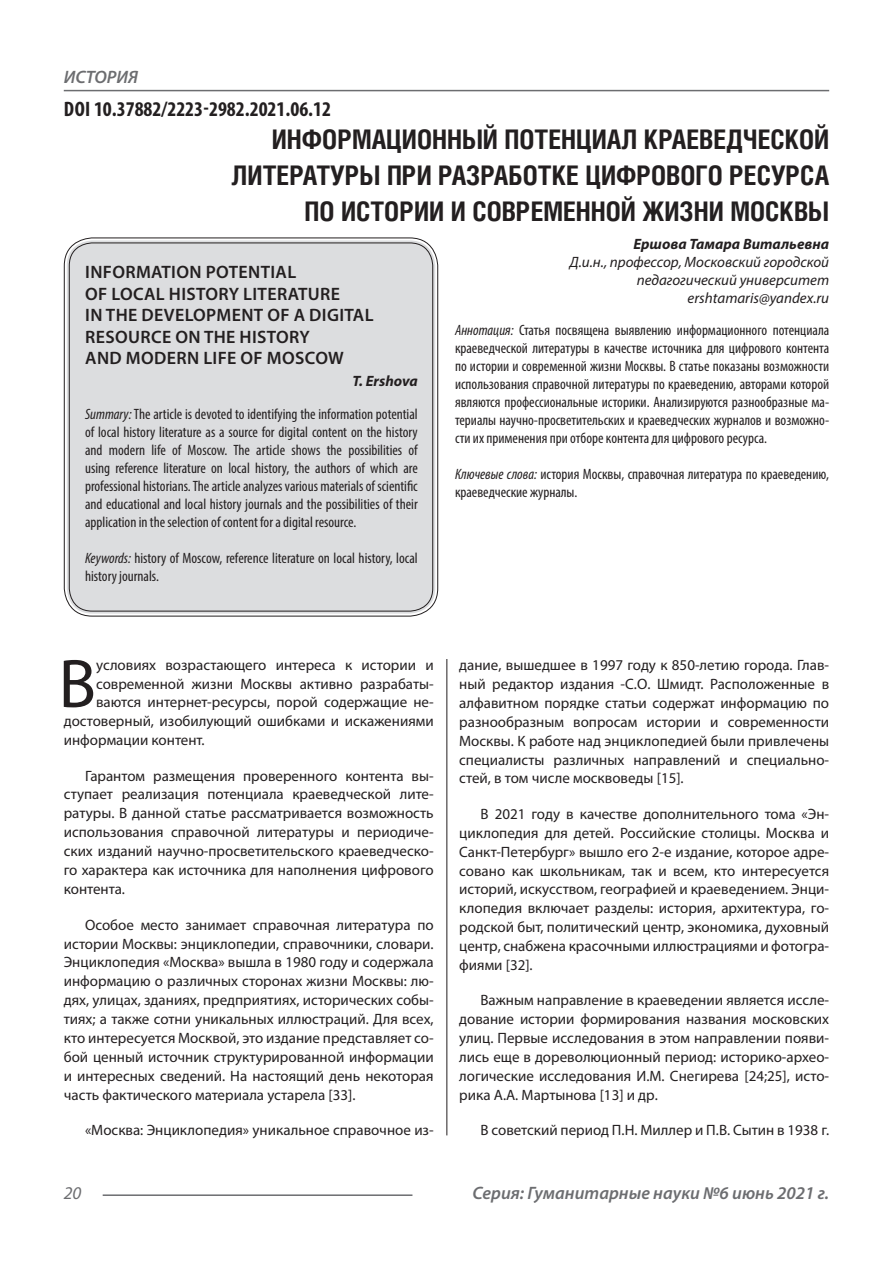
<style>
.page{position:relative;width:893px;height:1263px;background:#fff}
.page>*{position:absolute;margin:0;border:0;box-sizing:border-box;transform-origin:0 0}
.Статья_текст_первый{font:69.3px "Myriad Pro";color:#231f20}
.Статья_название{font:700 27px/36px "Helios Cond C";color:#231f20;text-align:right}
.ДОИ{font:700 condensed 21px "Myriad Pro";color:#231f20}
.Статья_название_англ{font:600 18px/21.6px "Myriad Pro";letter-spacing:.02em;color:#231f20}
.t1{font:italic 600 18px "Myriad Pro";color:#6c6d70}
.t2{font:italic 18px "Myriad Pro";color:#6c6d70}
.Статья_текст{font:15px/18.8px "Myriad Pro";color:#231f20;text-align:justify}
.Статья_аннотация_анг{font:condensed 15px/18px "Myriad Pro";color:#231f20;text-align:justify}
.Статья_аннотация_тек{font:condensed 15px/18px "Myriad Pro";color:#231f20;text-align:justify}
.Статья_текст_первый-2{font:15px "Myriad Pro";color:#231f20}
.Статья_автор_инфо{font:italic 15px/18px "Myriad Pro";color:#231f20;text-align:right}
.Статья_автор_инфо-2{font:italic 700 15px "Myriad Pro";color:#231f20}
.Статья_автор_англ{font:italic 700 15px "Myriad Pro";color:#231f20}
.s1{font-style:italic}
</style>
<div class="page">
<hr style="left:446px;top:128px;width:1px;height:1007px;background:#231f20">
<hr style="left:103px;top:1194px;width:309px;height:2px;background:#6c6d70">
<hr style="left:64px;top:90px;width:765px;height:1px;background:#6c6d70">
<div style="left:67px;top:240px;width:368px;height:374px;background:#dcdddf;border-radius:26px"></div>
<p class="t1" style="left:64px;top:66px;width:76px">ИСТОРИЯ</p>
<p class="ДОИ" style="left:64px;top:96px;width:269px">DOI 10.37882/2223-2982.2021.06.12</p>
<p class="Статья_название" style="left:232px;top:121px;width:599px">ИНФОРМАЦИОННЫЙ ПОТЕНЦИАЛ КРАЕВЕДЧЕСКОЙ<br>ЛИТЕРАТУРЫ ПРИ РАЗРАБОТКЕ ЦИФРОВОГО РЕСУРСА<br>ПО ИСТОРИИ И СОВРЕМЕННОЙ ЖИЗНИ МОСКВЫ</p>
<p class="Статья_автор_инфо-2" style="left:633px;top:234px;width:197px">Ершова Тамара Витальевна</p>
<p class="Статья_автор_инфо" style="left:570px;top:252px;width:261px">Д.и.н., профессор, Московский городской педагогический университет</p>
<p class="Статья_автор_инфо" style="left:688px;top:288px;width:143px">ershtamaris@yandex.ru</p>
<p class="Статья_аннотация_тек" style="left:455px;top:321px;width:376px"><span class="s1">Аннотация:</span> Статья посвящена выявлению информационного потенциала краеведческой литературы в качестве источника для цифрового контента по истории и современной жизни Москвы. В статье показаны возможности использования справочной литературы по краеведению, авторами которой являются профессиональные историки. Анализируются разнообразные ма&shy;териалы научно-просветительских и краеведческих журналов и возможно&shy;сти их применения при отборе контента для цифрового ресурса.</p>
<p class="Статья_аннотация_тек" style="left:455px;top:465px;width:376px"><span class="s1">Ключевые слова:</span> история Москвы, справочная литература по краеведению, краеведческие журналы.</p>
<p class="Статья_название_англ" style="left:85px;top:261px;width:290px">INFORMATION POTENTIAL<br>OF LOCAL HISTORY LITERATURE<br>IN THE DEVELOPMENT OF A DIGITAL<br>RESOURCE ON THE HISTORY<br>AND MODERN LIFE OF MOSCOW</p>
<p class="Статья_автор_англ" style="left:352px;top:371px;width:67px">T. Ershova</p>
<p class="Статья_аннотация_анг" style="left:85px;top:405px;width:334px"><span class="s1">Summary:</span> The article is devoted to identifying the information potential of local history literature as a source for digital content on the history and modern life of Moscow. The article shows the possibilities of using reference literature on local history, the authors of which are professional historians. The article analyzes various materials of scientific and educational and local history journals and the possibilities of their application in the selection of content for a digital resource.</p>
<p class="Статья_аннотация_анг" style="left:85px;top:549px;width:334px"><span class="s1">Keywords:</span> history of Moscow, reference literature on local history, local history journals.</p>
<p class="Статья_текст_первый" style="left:59px;top:641px;width:39px">В</p>
<p class="Статья_текст_первый-2" style="left:96px;top:656px;width:339px">условиях возрастающего интереса к истории и</p>
<p class="Статья_текст_первый-2" style="left:96px;top:674px;width:339px">современной жизни Москвы активно разрабаты-</p>
<p class="Статья_текст_первый-2" style="left:96px;top:693px;width:339px">ваются интернет-ресурсы, порой содержащие не-</p>
<p class="Статья_текст_первый-2" style="left:64px;top:711px;width:371px">достоверный, изобилующий ошибками и искажениями</p>
<p class="Статья_текст_первый-2" style="left:64px;top:730px;width:142px">информации контент.</p>
<p class="Статья_текст" style="left:64px;top:766px;width:371px;text-indent:21px">Гарантом размещения проверенного контента вы&shy;ступает реализация потенциала краеведческой лите&shy;ратуры. В данной статье рассматривается возможность использования справочной литературы и периодиче&shy;ских изданий научно-просветительского краеведческо&shy;го характера как источника для наполнения цифрового контента.</p>
<p class="Статья_текст" style="left:64px;top:915px;width:371px;text-indent:21px">Особое место занимает справочная литература по истории Москвы: энциклопедии, справочники, словари.<br>Энциклопедия «Москва» вышла в 1980 году и содержала информацию о различных сторонах жизни Москвы: лю&shy;дях, улицах, зданиях, предприятиях, исторических собы&shy;тиях; а также сотни уникальных иллюстраций. Для всех, кто интересуется Москвой, это издание представляет со&shy;бой ценный источник структурированной информации и интересных сведений. На настоящий день некоторая часть фактического материала устарела [33].</p>
<p class="Статья_текст" style="left:85px;top:1121px;width:350px">«Москва: Энциклопедия» уникальное справочное из-</p>
<p class="Статья_текст" style="left:459px;top:656px;width:371px">дание, вышедшее в 1997 году к 850-летию города. Глав&shy;ный редактор издания -С.О. Шмидт. Расположенные в алфавитном порядке статьи содержат информацию по разнообразным вопросам истории и современности Москвы. К работе над энциклопедией были привлечены специалисты различных направлений и специально&shy;стей, в том числе москвоведы [15].</p>
<p class="Статья_текст" style="left:459px;top:804px;width:371px;text-indent:21px">В 2021 году в качестве дополнительного тома «Эн&shy;циклопедия для детей. Российские столицы. Москва и Санкт-Петербург» вышло его 2-е издание, которое адре&shy;совано как школьникам, так и всем, кто интересуется историй, искусством, географией и краеведением. Энци&shy;клопедия включает разделы: история, архитектура, го&shy;родской быт, политический центр, экономика, духовный центр, снабжена красочными иллюстрациями и фотогра&shy;фиями [32].</p>
<p class="Статья_текст" style="left:459px;top:991px;width:371px;text-indent:21px">Важным направление в краеведении является иссле&shy;дование истории формирования названия московских улиц. Первые исследования в этом направлении появи&shy;лись еще в дореволюционный период: историко-архео&shy;логические исследования И.М. Снегирева [24;25], исто&shy;рика А.А. Мартынова [13] и др.</p>
<p class="Статья_текст" style="left:480px;top:1121px;width:350px">В советский период П.Н. Миллер и П.В. Сытин в 1938 г.</p>
<p class="t2" style="left:64px;top:1182px;width:19px">20</p>
<p class="t1" style="left:472px;top:1182px;width:358px">Серия: Гуманитарные науки №6 июнь 2021 г.</p>
</div>
